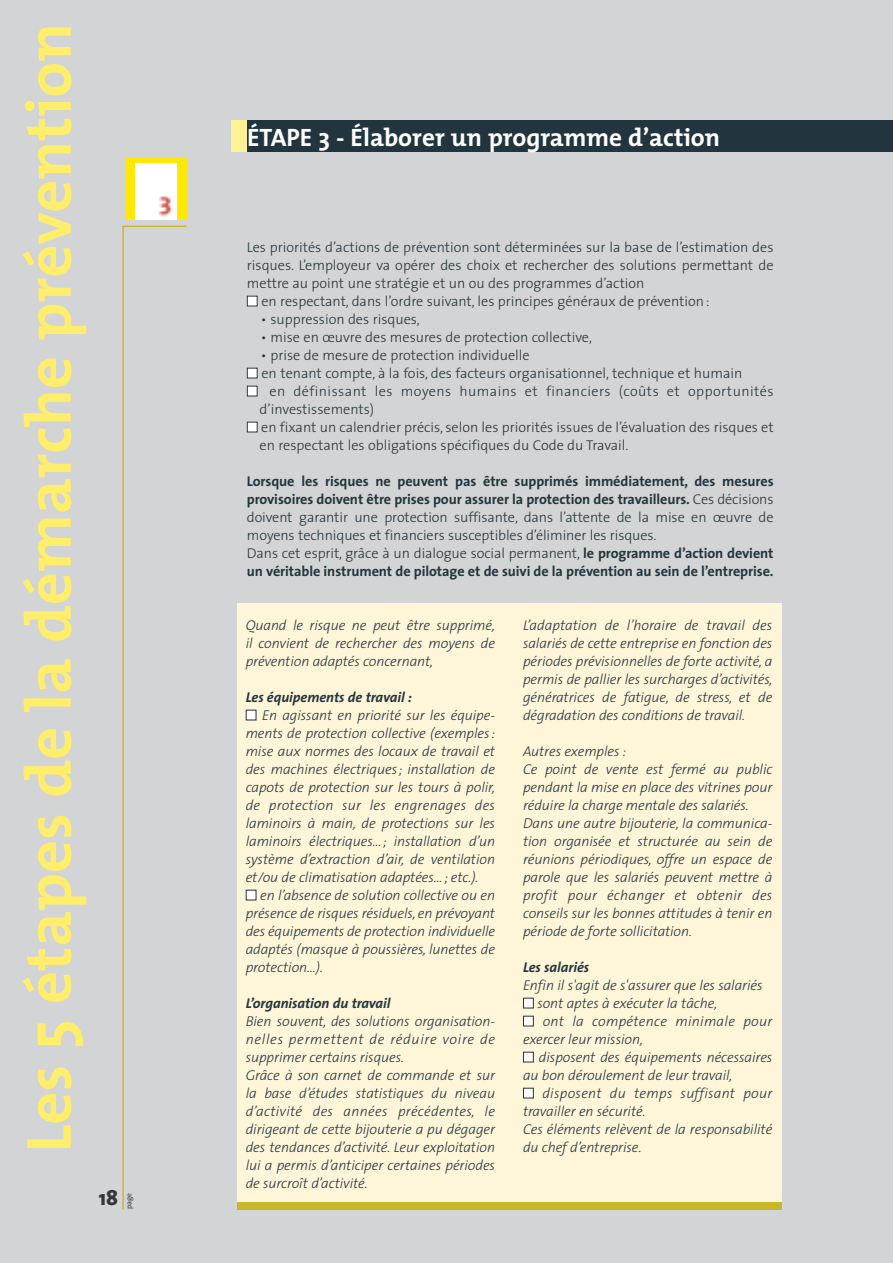
<style>
.page{position:relative;width:893px;height:1263px;background:#fff}
.page>*{position:absolute;margin:0;border:0;box-sizing:border-box;transform-origin:0 0}
.t1{font:700 64.5px "The Mix";color:#ffee6c}
.t2{font:700 25.2px "The Mix";color:#fff}
.t3{font:800 21.3px "The Sans";color:#353739}
.t4{font:italic 300 14.25px/18px "The Sans";letter-spacing:-.005em;color:#22353e;text-align:justify}
.t5{font:300 14.25px/18px "The Sans";color:#22353e;text-align:justify}
.t6{font:700 14.25px/18px "The Sans";letter-spacing:-.005em;color:#22353e}
.t7{font:300 14.25px/18px "The Sans";letter-spacing:.03em;color:#22353e}
.t8{font:italic 700 14.25px "The Sans";letter-spacing:-.005em;color:#22353e}
.t9{font:italic 300 14.25px/18px "The Sans";letter-spacing:.02em;color:#22353e}
.t10{font:7.5px "The Sans";color:#353739}
.s1{color:#fff}
.s2{font-weight:300}
</style>
<div class="page">
<div style="left:0;top:0;width:892px;height:1263px;background:#d3d4d5"></div>
<svg style="left:122px;top:225px;width:65px;height:985px"></svg>
<div style="left:231px;top:121px;width:661px;height:31px;background:#22353e"></div>
<div style="left:126px;top:158px;width:61px;height:62px;background:#ffe806"></div>
<img style="left:135px;top:163px;width:41px;height:57px">
<div style="left:237px;top:604px;width:545px;height:603px;background:#fff6da"></div>
<div style="left:237px;top:1203px;width:545px;height:7px;background:#c6b828"></div>
<div style="left:231px;top:121px;width:15px;height:31px;background:#fff196"></div>
<h1 class="t1" style="left:26px;top:1152px;width:1131px;rotate:-90deg">Les 5 étapes de la démarche prévention</h1>
<h3 class="t3" style="left:99px;top:1190px;width:21px">18</h3>
<p class="t10" style="left:126px;top:1209px;width:18px;rotate:-90deg">page</p>
<h2 class="t2" style="left:247px;top:129px;width:474px">ÉTAPE 3 - Élaborer un programme d’action</h2>
<p class="t5" style="left:247px;top:240px;width:528px">Les priorités d’actions de prévention sont déterminées sur la base de l’estimation des risques. L’employeur va opérer des choix et rechercher des solutions permettant de mettre au point une stratégie et un ou des programmes d’action</p>
<p class="t5" style="left:247px;top:294px;width:464px"><span class="s1">■</span> en respectant, dans l’ordre suivant, les principes généraux de prévention :</p>
<p class="t5" style="left:261px;top:312px;width:160px">• suppression des risques,</p>
<p class="t5" style="left:261px;top:330px;width:332px">• mise en œuvre des mesures de protection collective,</p>
<p class="t5" style="left:261px;top:348px;width:270px">• prise de mesure de protection individuelle</p>
<p class="t5" style="left:247px;top:366px;width:497px"><span class="s1">■</span> en tenant compte, à la fois, des facteurs organisationnel, technique et humain</p>
<p class="t7" style="left:259px;top:384px;width:515px;text-indent:-13px"><span class="s1">■</span> en définissant les moyens humains et financiers (coûts et opportunités d’investissements)</p>
<p class="t5" style="left:259px;top:420px;width:515px;text-indent:-13px"><span class="s1">■</span> en fixant un calendrier précis, selon les priorités issues de l’évaluation des risques et en respectant les obligations spécifiques du Code du Travail.</p>
<p class="t6" style="left:247px;top:474px;width:528px">Lorsque les risques ne peuvent pas être supprimés immédiatement, des mesures provisoires doivent être prises pour assurer la protection des travailleurs. <span class="s2">Ces décisions doivent garantir une protection suffisante, dans l’attente de la mise en œuvre de moyens techniques et financiers susceptibles d’éliminer les risques.<br>Dans cet esprit, grâce à un dialogue social permanent,</span> le programme d’action devient un véritable instrument de pilotage et de suivi de la prévention au sein de l’entreprise.</p>
<p class="t4" style="left:246px;top:619px;width:251px">Quand le risque ne peut être supprimé, il convient de rechercher des moyens de prévention adaptés concernant,</p>
<p class="t8" style="left:246px;top:692px;width:168px">Les équipements de travail :</p>
<p class="t4" style="left:246px;top:709px;width:251px"><span class="s1">■</span> En agissant en priorité sur les équipe&shy;ments de protection collective (exemples : mise aux normes des locaux de travail et des machines électriques ; installation de capots de protection sur les tours à polir, de protection sur les engrenages des laminoirs à main, de protections sur les laminoirs électriques… ; installation d’un système d’extraction d’air, de ventilation et/ou de climatisation adaptées… ; etc.).</p>
<p class="t4" style="left:246px;top:889px;width:251px"><span class="s1">■</span> en l’absence de solution collective ou en présence de risques résiduels, en prévoyant des équipements de protection individuelle adaptés (masque à poussières, lunettes de protection…).</p>
<p class="t8" style="left:246px;top:998px;width:146px">L’organisation du travail</p>
<p class="t4" style="left:246px;top:1015px;width:251px;text-align:left">Bien souvent, des solutions organisation&shy;nelles permettent de réduire voire de supprimer certains risques.<br>Grâce à son carnet de commande et sur la base d’études statistiques du niveau d’activité des années précédentes, le dirigeant de cette bijouterie a pu dégager des tendances d’activité. Leur exploitation lui a permis d’anticiper certaines périodes de surcroît d’activité.</p>
<p class="t4" style="left:523px;top:619px;width:251px">L’adaptation de l’horaire de travail des salariés de cette entreprise en fonction des périodes prévisionnelles de forte activité, a permis de pallier les surcharges d’activités, génératrices de fatigue, de stress, et de dégradation des conditions de travail.</p>
<p class="t4" style="left:523px;top:745px;width:251px;text-align:left">Autres exemples :<br>Ce point de vente est fermé au public pendant la mise en place des vitrines pour réduire la charge mentale des salariés.<br>Dans une autre bijouterie, la communica&shy;tion organisée et structurée au sein de réunions périodiques, offre un espace de parole que les salariés peuvent mettre à profit pour échanger et obtenir des conseils sur les bonnes attitudes à tenir en période de forte sollicitation.</p>
<p class="t8" style="left:523px;top:962px;width:68px">Les salariés</p>
<p class="t4" style="left:523px;top:979px;width:241px">Enfin il s'agit de s'assurer que les salariés</p>
<p class="t4" style="left:523px;top:997px;width:196px"><span class="s1">■</span> sont aptes à exécuter la tâche,</p>
<p class="t9" style="left:523px;top:1015px;width:251px"><span class="s1">■</span> ont la compétence minimale pour exercer leur mission,</p>
<p class="t4" style="left:523px;top:1051px;width:251px"><span class="s1">■</span> disposent des équipements nécessaires au bon déroulement de leur travail,</p>
<p class="t4" style="left:523px;top:1087px;width:251px;text-align:left"><span class="s1">■</span> disposent du temps suffisant pour travailler en sécurité.<br>Ces éléments relèvent de la responsabilité du chef d’entreprise.</p>
</div>
